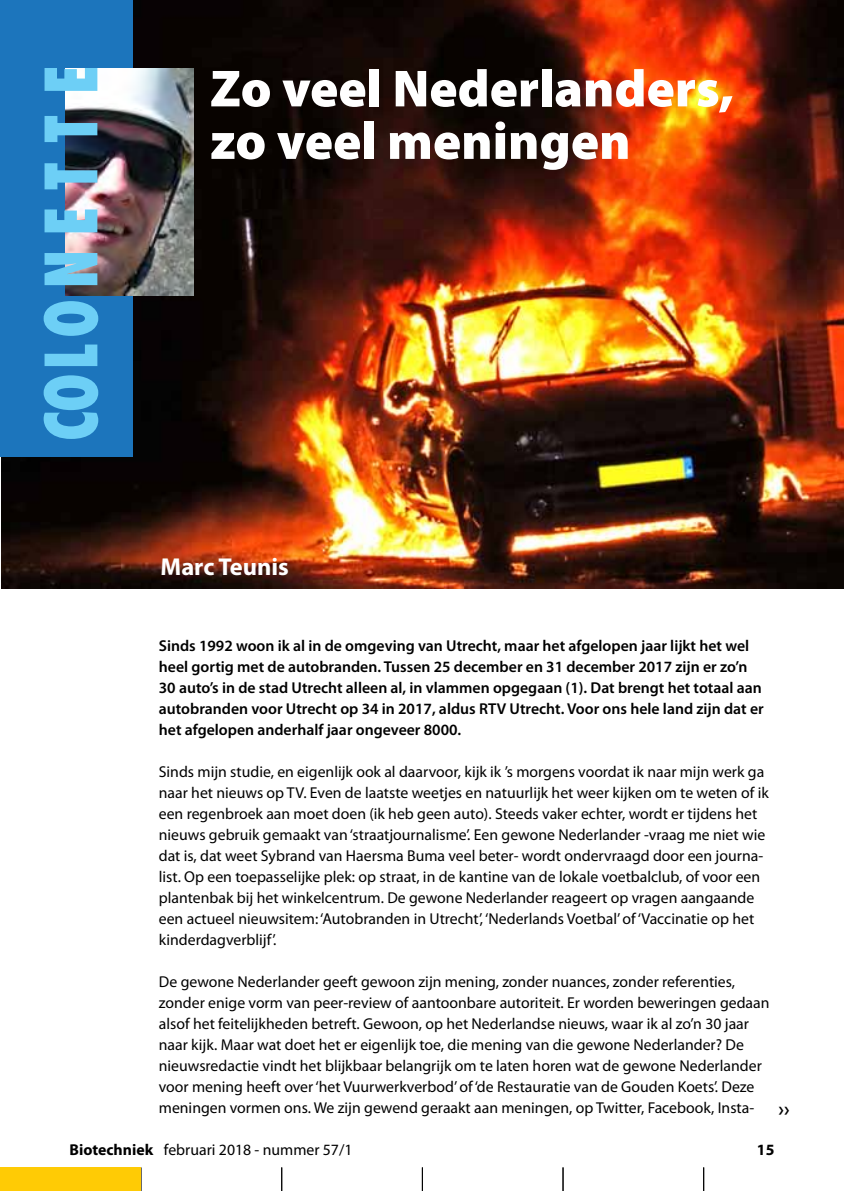
<style>
.page{position:relative;width:844px;height:1191px;background:#fff}
.page>*{position:absolute;margin:0;border:0;box-sizing:border-box;transform-origin:0 0}
.t1{font:900 52.5px/52.5px "Myriad Pro";color:#fff}
.t2{font:700 24.5px "Myriad Pro";color:#fff}
.t3{font:600 21px "Myriad Pro";color:#000}
.t4{font:15.75px/21px "Myriad Pro";color:#000}
.t5{font:600 15.75px/21px "Myriad Pro";color:#000}
.t6{font:700 15.75px "Myriad Pro";color:#000}
.s1{font-weight:700}
</style>
<div class="page">
<svg style="left:141px;top:1167px;width:1px;height:24px"></svg>
<svg style="left:281px;top:1167px;width:1px;height:24px"></svg>
<svg style="left:422px;top:1167px;width:1px;height:24px"></svg>
<svg style="left:562px;top:1167px;width:1px;height:24px"></svg>
<svg style="left:703px;top:1167px;width:1px;height:24px"></svg>
<div style="left:0;top:1167px;width:140px;height:24px;background:#ffcb05"></div>
<img style="left:1px;top:0;width:842px;height:588px">
<div style="left:0;top:0;width:132px;height:457px;background:#1c75bc"></div>
<img style="left:65px;top:68px;width:129px;height:227px">
<svg style="left:44px;top:375px;width:54px;height:64px"></svg>
<svg style="left:45px;top:344px;width:52px;height:22px"></svg>
<svg style="left:44px;top:301px;width:54px;height:35px"></svg>
<svg style="left:45px;top:253px;width:52px;height:32px;background:#6cc3e9"></svg>
<svg style="left:45px;top:209px;width:52px;height:23px"></svg>
<svg style="left:45px;top:163px;width:52px;height:26px"></svg>
<svg style="left:45px;top:116px;width:52px;height:26px"></svg>
<svg style="left:45px;top:68px;width:52px;height:23px"></svg>
<h1 class="t1" style="left:210px;top:60px;width:525px">Zo veel Nederlanders, zo veel meningen</h1>
<h2 class="t2" style="left:160px;top:550px;width:130px">Marc Teunis</h2>
<p class="t5" style="left:159px;top:635px;width:606px">Sinds 1992 woon ik al in de omgeving van Utrecht, maar het afgelopen jaar lijkt het wel heel gortig met de autobranden. Tussen 25 december en 31 december 2017 zijn er zo’n 30 auto’s in de stad Utrecht alleen al, in vlammen opgegaan (1). Dat brengt het totaal aan autobranden voor Utrecht op 34 in 2017, aldus RTV Utrecht. Voor ons hele land zijn dat er het afgelopen anderhalf jaar ongeveer 8000.</p>
<p class="t4" style="left:159px;top:761px;width:611px">Sinds mijn studie, en eigenlijk ook al daarvoor, kijk ik ’s morgens voordat ik naar mijn werk ga naar het nieuws op TV. Even de laatste weetjes en natuurlijk het weer kijken om te weten of ik een regenbroek aan moet doen (ik heb geen auto). Steeds vaker echter, wordt er tijdens het nieuws gebruik gemaakt van ‘straatjournalisme’. Een gewone Nederlander -vraag me niet wie dat is, dat weet Sybrand van Haersma Buma veel beter- wordt ondervraagd door een journa&shy;list. Op een toepasselijke plek: op straat, in de kantine van de lokale voetbalclub, of voor een plantenbak bij het winkelcentrum. De gewone Nederlander reageert op vragen aangaande een actueel nieuwsitem: ‘Autobranden in Utrecht’, ‘Nederlands Voetbal’ of ‘Vaccinatie op het kinderdagverblijf’.</p>
<p class="t4" style="left:159px;top:971px;width:612px">De gewone Nederlander geeft gewoon zijn mening, zonder nuances, zonder referenties, zonder enige vorm van peer-review of aantoonbare autoriteit. Er worden beweringen gedaan alsof het feitelijkheden betreft. Gewoon, op het Nederlandse nieuws, waar ik al zo’n 30 jaar naar kijk. Maar wat doet het er eigenlijk toe, die mening van die gewone Nederlander? De nieuwsredactie vindt het blijkbaar belangrijk om te laten horen wat de gewone Nederlander voor mening heeft over ‘het Vuurwerkverbod’ of ‘de Restauratie van de Gouden Koets’. Deze meningen vormen ons. We zijn gewend geraakt aan meningen, op Twitter, Facebook, Insta-</p>
<h3 class="t3" style="left:778px;top:1095px;width:13px">››</h3>
<p class="t4" style="left:69px;top:1138px;width:284px"><span class="s1">Biotechniek</span> februari 2018 - nummer 57/1</p>
<p class="t6" style="left:756px;top:1139px;width:19px">15</p>
</div>
